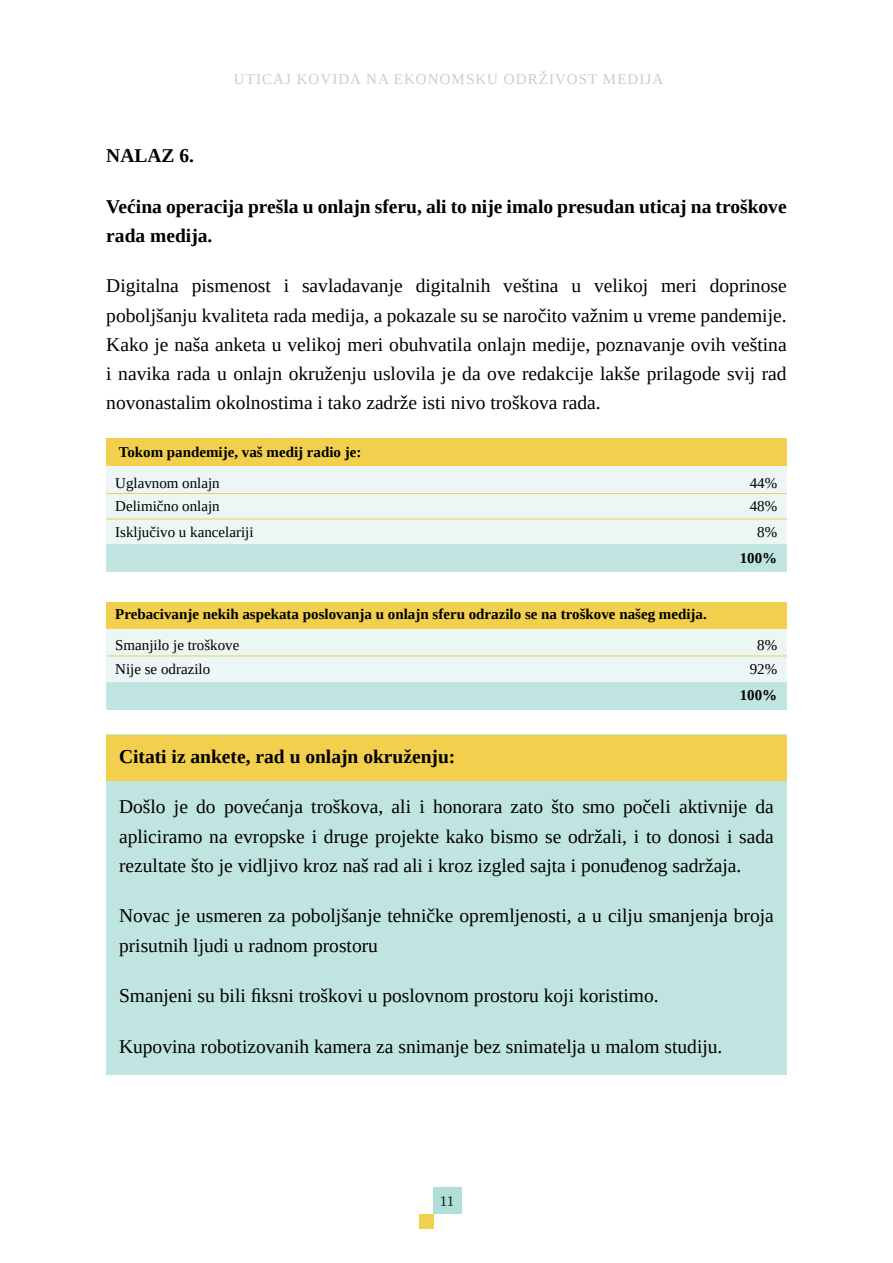
<style>
.page{position:relative;width:893px;height:1263px;background:#fff}
.page>*{position:absolute;margin:0;border:0;box-sizing:border-box;transform-origin:0 0}
.t1{font:19.5px/29.2px "Tinos";color:#000;text-align:justify}
.t2{font:700 19.5px/29.2px "Tinos";color:#000}
.t3{font:700 15px "Tinos";color:#000}
.t4{font:15px "Tinos";color:#000}
.t5{font:15px "Tinos";letter-spacing:.07em;color:#ccc}
.t6{font:15px "Tinos";color:#1a1a1a}
</style>
<div class="page">
<div style="left:419px;top:1214px;width:14px;height:14px;background:#f2cf4d"></div>
<div style="left:433px;top:1187px;width:28px;height:27px;background:#b0ded9"></div>
<div style="left:106px;top:734px;width:681px;height:341px;background:#c0e4e0"></div>
<div style="left:106px;top:734px;width:681px;height:46px;background:#f2cf4d"></div>
<div style="left:106px;top:627px;width:681px;height:83px;background:#ebf6f5"></div>
<div style="left:106px;top:682px;width:681px;height:28px;background:#c0e4e0"></div>
<div style="left:106px;top:602px;width:681px;height:26px;background:#f2cf4d"></div>
<hr style="left:106px;top:656px;width:681px;height:1px;background:#f2cf4d">
<div style="left:106px;top:465px;width:681px;height:79px;background:#ebf6f5"></div>
<div style="left:106px;top:544px;width:681px;height:27px;background:#c0e4e0"></div>
<div style="left:106px;top:439px;width:681px;height:27px;background:#f2cf4d"></div>
<hr style="left:106px;top:493px;width:681px;height:1px;background:#f2cf4d">
<hr style="left:107px;top:519px;width:680px;height:1px;background:#f2cf4d">
<p class="t5" style="left:234px;top:70px;width:431px">UTICAJ KOVIDA NA EKONOMSKU ODRŽIVOST MEDIJA</p>
<p class="t2" style="left:106px;top:141px;width:89px">NALAZ 6.</p>
<p class="t2" style="left:106px;top:191px;width:682px">Većina operacija prešla u onlajn sferu, ali to nije imalo presudan uticaj na troškove rada medija.</p>
<p class="t1" style="left:106px;top:271px;width:682px">Digitalna pismenost i savladavanje digitalnih veština u velikoj meri doprinose poboljšanju kvaliteta rada medija, a pokazale su se naročito važnim u vreme pandemije.<br>Kako je naša anketa u velikoj meri obuhvatila onlajn medije, poznavanje ovih veština i navika rada u onlajn okruženju uslovila je da ove redakcije lakše prilagode svij rad novonastalim okolnostima i tako zadrže isti nivo troškova rada.</p>
<p class="t3" style="left:119px;top:441px;width:244px">Tokom pandemije, vaš medij radio je:</p>
<p class="t4" style="left:115px;top:473px;width:106px">Uglavnom onlajn</p>
<p class="t4" style="left:750px;top:473px;width:29px">44%</p>
<p class="t4" style="left:115px;top:497px;width:106px">Delimično onlajn</p>
<p class="t4" style="left:750px;top:497px;width:29px">48%</p>
<p class="t4" style="left:115px;top:522px;width:140px">Isključivo u kancelariji</p>
<p class="t4" style="left:757px;top:522px;width:21px">8%</p>
<p class="t3" style="left:740px;top:548px;width:39px">100%</p>
<p class="t3" style="left:115px;top:604px;width:593px">Prebacivanje nekih aspekata poslovanja u onlajn sferu odrazilo se na troškove našeg medija.</p>
<p class="t4" style="left:115px;top:635px;width:126px">Smanjilo je troškove</p>
<p class="t4" style="left:757px;top:635px;width:21px">8%</p>
<p class="t4" style="left:115px;top:659px;width:96px">Nije se odrazilo</p>
<p class="t4" style="left:750px;top:659px;width:29px">92%</p>
<p class="t3" style="left:740px;top:685px;width:39px">100%</p>
<p class="t2" style="left:119px;top:741px;width:338px">Citati iz ankete, rad u onlajn okruženju:</p>
<p class="t1" style="left:119px;top:792px;width:656px">Došlo je do povećanja troškova, ali i honorara zato što smo počeli aktivnije da apliciramo na evropske i druge projekte kako bismo se održali, i to donosi i sada rezultate što je vidljivo kroz naš rad ali i kroz izgled sajta i ponuđenog sadržaja.</p>
<p class="t1" style="left:119px;top:901px;width:656px">Novac je usmeren za poboljšanje tehničke opremljenosti, a u cilju smanjenja broja prisutnih ljudi u radnom prostoru</p>
<p class="t1" style="left:119px;top:981px;width:541px">Smanjeni su bili fiksni troškovi u poslovnom prostoru koji koristimo.</p>
<p class="t1" style="left:119px;top:1031px;width:605px">Kupovina robotizovanih kamera za snimanje bez snimatelja u malom studiju.</p>
<p class="t6" style="left:440px;top:1191px;width:16px">11</p>
</div>
